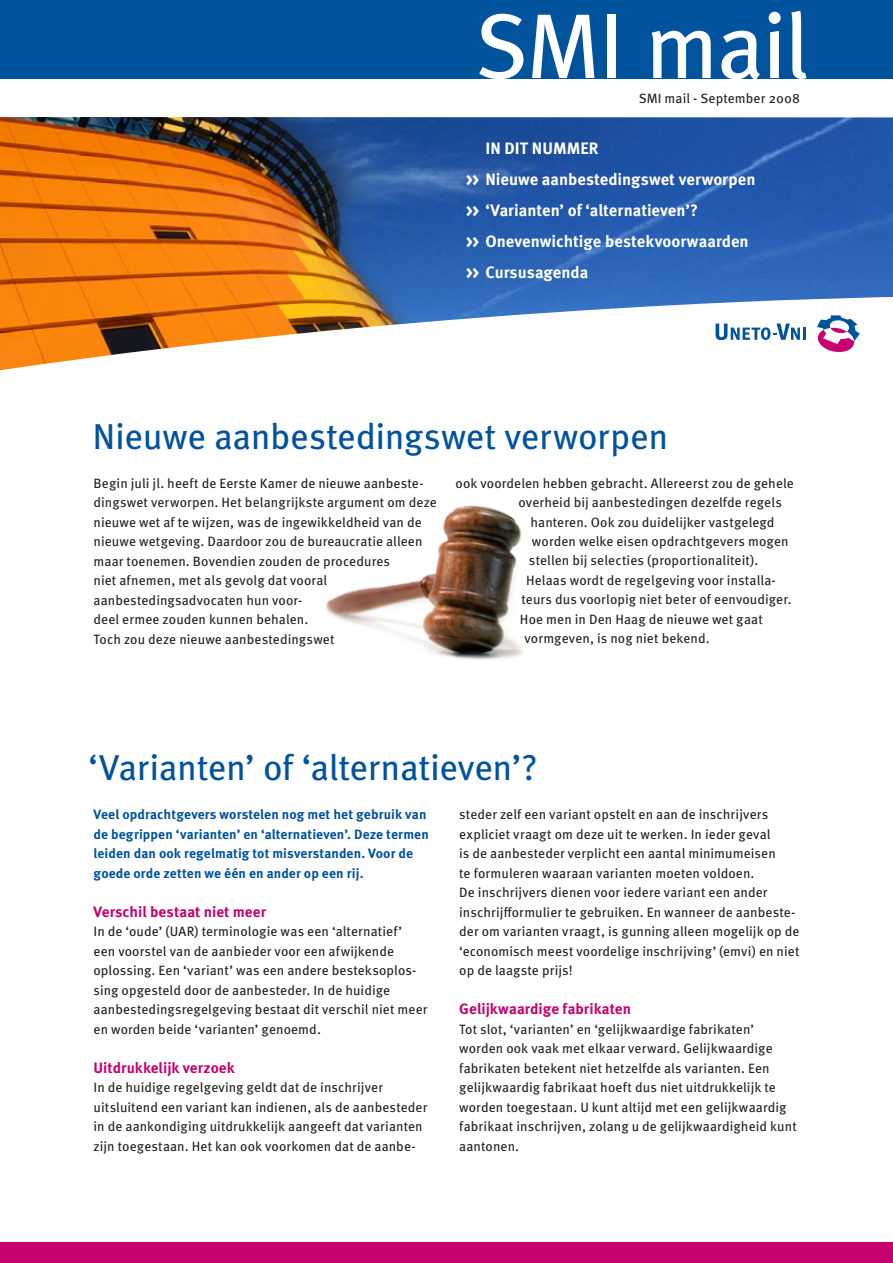
<style>
.page{position:relative;width:893px;height:1263px;background:#fff}
.page>*{position:absolute;margin:0;border:0;box-sizing:border-box;transform-origin:0 0}
.t1{font:91.8px "Meta OT";letter-spacing:-.025em;color:#fff}
.t2{font:36px "Meta OT";letter-spacing:-.01em;color:#01539e}
.t3{font:700 16.5px/30.9px "Meta OT";color:#fff}
.t4{font:700 15px "Meta OT";letter-spacing:.005em;color:#c60170}
.t5{font:13.5px/19.5px "Meta OT";letter-spacing:.005em;color:#231f20}
.t6{font:700 13.5px/19.5px "Meta OT";letter-spacing:.01em;color:#01539e}
.s1{font-weight:900}
</style>
<div class="page">
<img style="left:0;top:117px;width:893px;height:253px">
<div style="left:0;top:0;width:893px;height:78px;background:#01539e"></div>
<div style="left:0;top:1242px;width:893px;height:21px;background:#c60170"></div>
<svg style="left:816px;top:315px;width:44px;height:38px"></svg>
<svg style="left:716px;top:323px;width:90px;height:17px"></svg>
<img style="left:325px;top:505px;width:198px;height:155px">
<h1 class="t1" style="left:474px;top:-11px;width:337px">SMI mail</h1>
<p class="t5" style="left:639px;top:88px;width:163px">SMI mail - September 2008</p>
<p class="t3" style="left:466px;top:133px;width:291px;text-indent:20px">In dit nummer<br><span class="s1">&gt;&gt;</span> N ieuwe aanbestedingswet verworpen <span class="s1">&gt;&gt;</span> ‘Varianten’ of ‘alternatieven’?<br><span class="s1">&gt;&gt;</span> Onevenwichtige bestekvoorwaarden <span class="s1">&gt;&gt;</span> Cursusagenda</p>
<h2 class="t2" style="left:92px;top:414px;width:577px">Nieuwe aanbestedingswet verworpen</h2>
<p class="t5" style="left:94px;top:473px;width:345px">Begin juli jl. heeft de Eerste Kamer de nieuwe aanbeste&shy;dingswet verworpen. Het belangrijkste argument om deze nieuwe wet af te wijzen, was de ingewikkeldheid van de nieuwe wetgeving. Daardoor zou de bureaucratie alleen maar toenemen. Bovendien zouden de procedures<br>niet afnemen, met als gevolg dat vooral aanbestedingsadvocaten hun voor-<br>deel ermee zouden kunnen behalen.<br>Toch zou deze nieuwe aanbestedingswet</p>
<p class="t5" style="left:455px;top:473px;width:340px">ook voordelen hebben gebracht. Allereerst zou de gehele</p>
<p class="t5" style="left:518px;top:493px;width:265px">overheid bij aanbestedingen dezelfde regels</p>
<p class="t5" style="left:530px;top:512px;width:246px">hanteren. Ook zou duidelijker vastgelegd</p>
<p class="t5" style="left:532px;top:532px;width:258px">worden welke eisen opdrachtgevers mogen</p>
<p class="t5" style="left:529px;top:551px;width:231px">stellen bij selecties (proportionaliteit).</p>
<p class="t5" style="left:526px;top:571px;width:251px">Helaas wordt de regelgeving voor installa-</p>
<p class="t5" style="left:521px;top:590px;width:272px">teurs dus voorlopig niet beter of eenvoudiger.</p>
<p class="t5" style="left:520px;top:610px;width:244px">Hoe men in Den Haag de nieuwe wet gaat</p>
<p class="t5" style="left:524px;top:629px;width:187px">vormgeven, is nog niet bekend.</p>
<h2 class="t2" style="left:88px;top:745px;width:451px">‘Varianten’ of ‘alternatieven’?</h2>
<p class="t6" style="left:94px;top:805px;width:337px">Veel opdrachtgevers worstelen nog met het gebruik van de begrippen ‘varianten’ en ‘alternatieven’. Deze termen leiden dan ook regelmatig tot misverstanden. Voor de goede orde zetten we één en ander op een rij.</p>
<p class="t4" style="left:94px;top:902px;width:174px">Verschil bestaat niet meer</p>
<p class="t5" style="left:94px;top:922px;width:335px">In de ‘oude’ (UAR) terminologie was een ‘alternatief’<br>een voorstel van de aanbieder voor een afwijkende oplossing. Een ‘variant’ was een andere besteksoplos&shy;sing opgesteld door de aanbesteder. In de huidige aanbestedingsregelgeving bestaat dit verschil niet meer en worden beide ‘varianten’ genoemd.</p>
<p class="t4" style="left:94px;top:1058px;width:143px">Uitdrukkelijk verzoek</p>
<p class="t5" style="left:94px;top:1078px;width:335px">In de huidige regelgeving geldt dat de inschrijver uitsluitend een variant kan indienen, als de aanbesteder in de aankondiging uitdrukkelijk aangeeft dat varianten zijn toegestaan. Het kan ook voorkomen dat de aanbe-</p>
<p class="t5" style="left:459px;top:805px;width:342px">steder zelf een variant opstelt en aan de inschrijvers expliciet vraagt om deze uit te werken. In ieder geval<br>is de aanbesteder verplicht een aantal minimumeisen<br>te formuleren waaraan varianten moeten voldoen.<br>De inschrijvers dienen voor iedere variant een ander inschrijfformulier te gebruiken. En wanneer de aanbeste&shy;der om varianten vraagt, is gunning alleen mogelijk op de ‘economisch meest voordelige inschrijving’ (emvi) en niet op de laagste prijs!</p>
<p class="t4" style="left:459px;top:999px;width:173px">Gelijkwaardige fabrikaten</p>
<p class="t5" style="left:459px;top:1019px;width:339px">Tot slot, ‘varianten’ en ‘gelijkwaardige fabrikaten’ worden ook vaak met elkaar verward. Gelijkwaardige fabrikaten betekent niet hetzelfde als varianten. Een gelijkwaardig fabrikaat hoeft dus niet uitdrukkelijk te worden toegestaan. U kunt altijd met een gelijkwaardig fabrikaat inschrijven, zolang u de gelijkwaardigheid kunt aantonen.</p>
</div>
